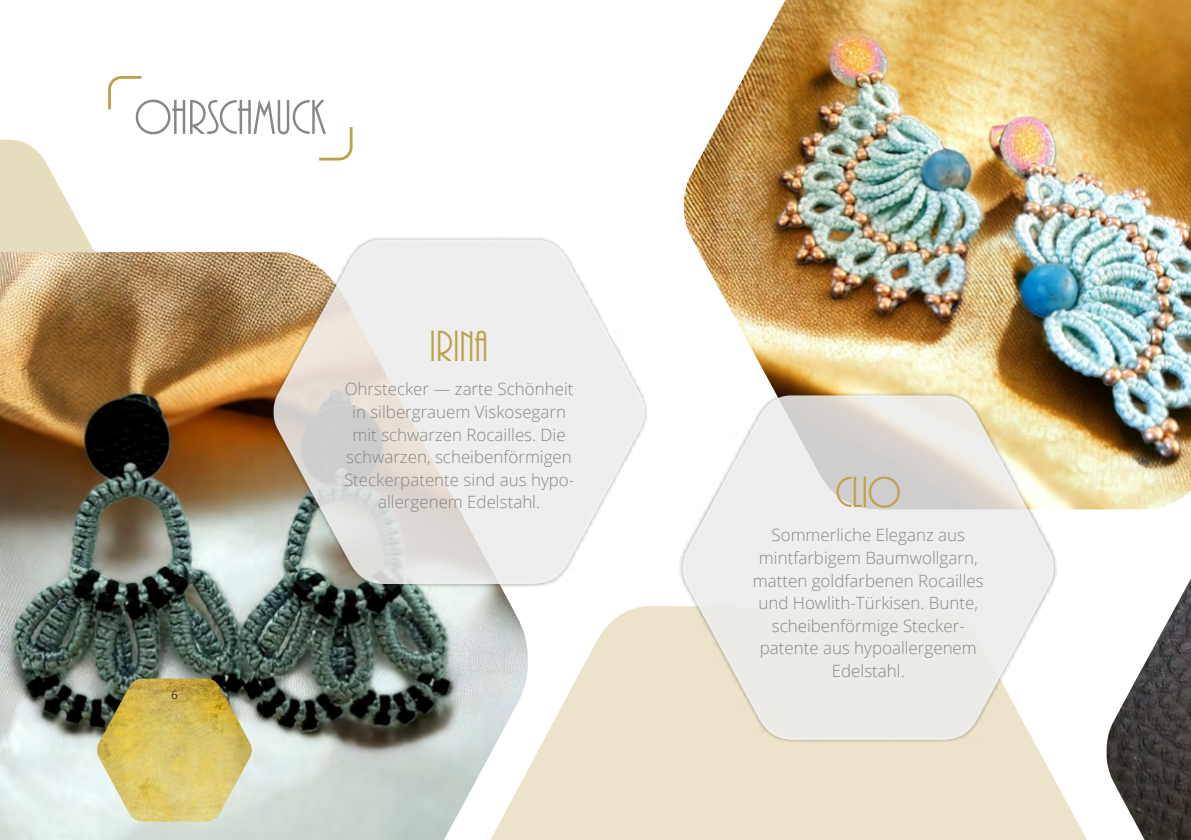
<style>
.page{position:relative;width:1191px;height:840px;background:#fff}
.page>*{position:absolute;margin:0;border:0;box-sizing:border-box;transform-origin:0 0}
.Titel{font:50.8px "ARBONNIE";color:#878786}
.Untertitel{font:45.2px "ARBONNIE";color:#bba249}
.Fließtext_zentriert{font:300 17px/22.6px "Open Sans";color:#878786;text-align:center}
.t1{font:12px "Open Sans";color:#3b3b3a}
</style>
<div class="page">
<svg style="left:528px;top:606px;width:559px;height:233px;fill:#ebe4ca"></svg>
<svg style="left:0;top:139px;width:140px;height:113px"></svg>
<img style="left:0;top:252px;width:528px;height:587px">
<img style="left:684px;top:0;width:507px;height:509px">
<img style="left:1106px;top:579px;width:85px;height:260px">
<div style="left:679px;top:392px;width:378px;height:351px;background:#1a1a18;opacity:.45"></div>
<svg style="left:683px;top:394px;width:370px;height:345px;background:#ebe9e3"></svg>
<div style="left:270px;top:236px;width:378px;height:351px;background:#1a1a18;opacity:.45"></div>
<svg style="left:274px;top:239px;width:370px;height:344px;background:#e5e2de"></svg>
<svg style="left:108px;top:76px;width:34px;height:34px"></svg>
<svg style="left:319px;top:127px;width:34px;height:34px"></svg>
<img style="left:97px;top:678px;width:155px;height:143px">
<p class="Titel" style="left:135px;top:91px;width:193px">OHRSCHMUCK</p>
<p class="t1" style="left:171px;top:686px;width:8px">6</p>
<p class="Untertitel" style="left:429px;top:323px;width:60px">IRINA</p>
<p class="Fließtext_zentriert" style="left:344px;top:377px;width:232px">Ohrstecker — zarte Schönheit in silbergrauem Viskosegarn mit schwarzen Rocailles. Die schwarzen, scheibenförmigen<br>Steckerpatente sind aus hypo&shy;allergenem Edelstahl.</p>
<p class="Untertitel" style="left:835px;top:469px;width:67px">CLIO</p>
<p class="Fließtext_zentriert" style="left:753px;top:523px;width:232px">Sommerliche Eleganz aus mintfarbigem Baumwollgarn, matten goldfarbenen Rocailles und Howlith-Türkisen. Bunte, scheibenförmige Stecker&shy;patente aus hypoallergenem<br>Edelstahl.</p>
</div>
